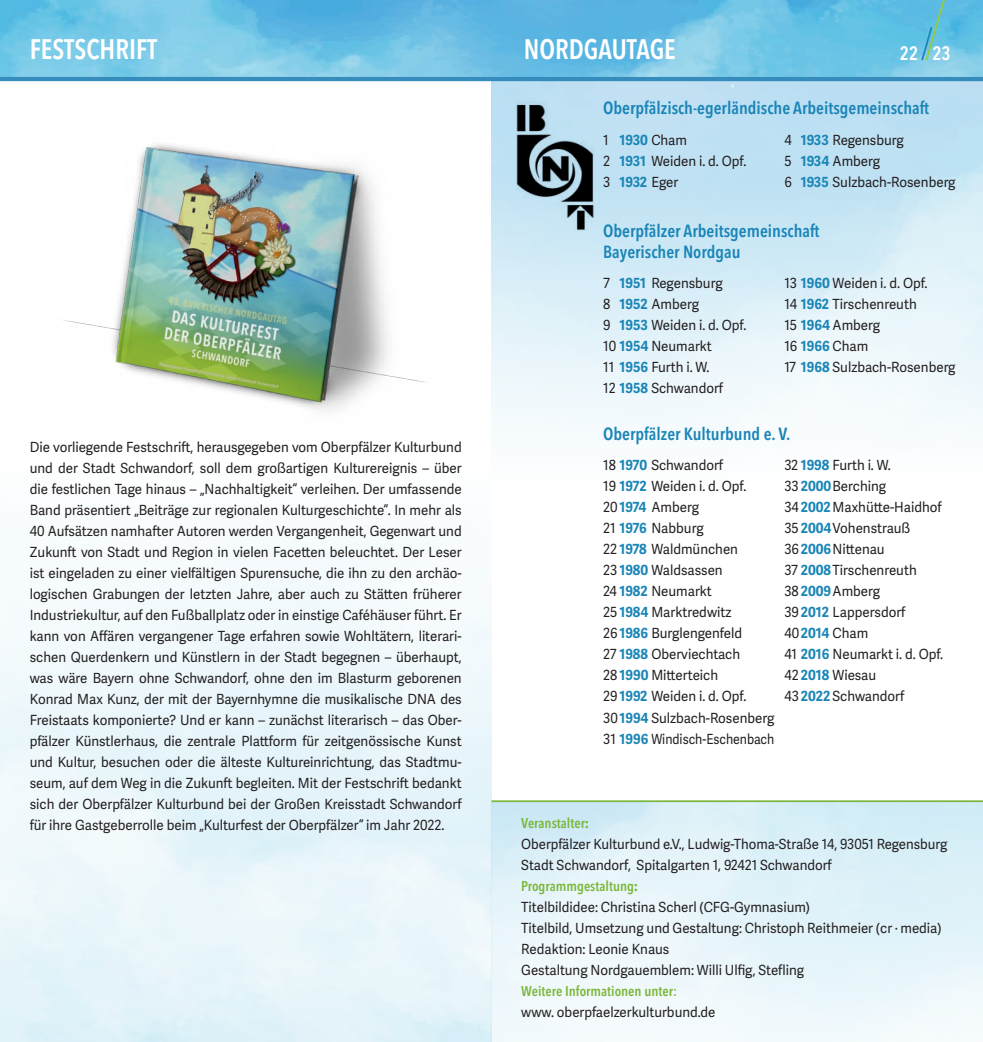
<style>
.page{position:relative;width:983px;height:1042px;background:#fff}
.page>*{position:absolute;margin:0;border:0;box-sizing:border-box;transform-origin:0 0}
.Urzeit{font:600 condensed 28px "Avenir Next LT Pro";color:#fff;scale:.95 1}
.Urzeit-2{font:600 condensed 19.25px "Avenir Next LT Pro";color:#fff;scale:.95 1}
.Urzeit-3{font:600 condensed 17.5px/21px "Avenir Next LT Pro";color:#1a85b7}
.Fließtext{font:14px/21px "Adelle Sans";color:#231f20;text-align:justify;scale:.95 1}
.Urzeit-4{font:14px "Adelle Sans";color:#231f20;scale:.95 1}
.Fließtext-2{font:14px "Adelle Sans";color:#231f20;scale:.94 1}
.Fließtext-3{font:600 condensed 14px "Avenir Next LT Pro";color:#7bb73b}
.s1{font-weight:700;color:#1a85b7}
.s2{font-family:"Adelle Sans";font-weight:700;font-stretch:normal}
</style>
<div class="page">
<img style="left:63px;top:144px;width:364px;height:267px">
<img style="left:0;top:0;width:982px;height:77px">
<hr style="left:0;top:77px;width:982px;height:4px;background:#368dbd">
<hr style="left:491px;top:800px;width:491px;height:2px;background:#7bb73b">
<img style="left:516px;top:101px;width:79px;height:129px">
<svg style="left:919px;top:0;width:32px;height:62px;background:#66c0da"></svg>
<p class="Urzeit" style="left:30px;top:32px;width:136px">FESTSCHRIFT</p>
<p class="Urzeit" style="left:523px;top:32px;width:162px">NORDGAUTAGE</p>
<p class="Urzeit-2" style="left:899px;top:41px;width:55px">22 23</p>
<p class="Urzeit-3" style="left:603px;top:98px;width:327px">Oberpfälzisch-egerländische Arbeitsgemeinschaft</p>
<p class="Urzeit-4" style="left:603px;top:130px;width:90px">1 <span class="s1">1930</span> Cham</p>
<p class="Urzeit-4" style="left:603px;top:151px;width:152px">2 <span class="s1">1931</span> Weiden i. d. Opf.</p>
<p class="Urzeit-4" style="left:603px;top:172px;width:80px">3 <span class="s1">1932</span> Eger</p>
<p class="Urzeit-4" style="left:784px;top:130px;width:127px">4 <span class="s1">1933</span> Regensburg</p>
<p class="Urzeit-4" style="left:784px;top:151px;width:102px">5 <span class="s1">1934</span> Amberg</p>
<p class="Urzeit-4" style="left:784px;top:172px;width:182px">6 <span class="s1">1935</span> Sulzbach-Rosenberg</p>
<p class="Urzeit-3" style="left:603px;top:220px;width:218px">Oberpfälzer Arbeitsgemeinschaft<br>Bayerischer Nordgau</p>
<p class="Fließtext" style="left:30px;top:436px;width:456px">Die vorliegende Festschrift, herausgegeben vom Oberpfälzer Kulturbund und der Stadt Schwandorf, soll dem großartigen Kulturereignis – über die festlichen Tage hinaus – „Nachhaltigkeit“ verleihen. Der umfassende Band präsentiert „Beiträge zur regionalen Kulturgeschichte“. In mehr als 40 Aufsätzen namhafter Autoren werden Vergangenheit, Gegenwart und Zukunft von Stadt und Region in vielen Facetten beleuchtet. Der Leser ist eingeladen zu einer vielfältigen Spurensuche, die ihn zu den archäo&shy;logischen Grabungen der letzten Jahre, aber auch zu Stätten früherer Industriekultur, auf den Fußballplatz oder in einstige Caféhäuser führt. Er kann von Affären vergangener Tage erfahren sowie Wohltätern, literari&shy;schen Querdenkern und Künstlern in der Stadt begegnen – überhaupt, was wäre Bayern ohne Schwandorf, ohne den im Blasturm geborenen Konrad Max Kunz, der mit der Bayernhymne die musikalische DNA des Freistaats komponierte? Und er kann – zunächst literarisch – das Ober&shy;pfälzer Künstlerhaus, die zentrale Plattform für zeitgenössische Kunst und Kultur, besuchen oder die älteste Kultureinrichtung, das Stadtmu&shy;seum, auf dem Weg in die Zukunft begleiten. Mit der Festschrift bedankt sich der Oberpfälzer Kulturbund bei der Großen Kreisstadt Schwandorf für ihre Gastgeberrolle beim „Kulturfest der Oberpfälzer“ im Jahr 2022.</p>
<p class="Urzeit-4" style="left:603px;top:273px;width:127px">7 <span class="s1">1951</span> Regensburg</p>
<p class="Urzeit-4" style="left:603px;top:294px;width:102px">8 <span class="s1">1952</span> Amberg</p>
<p class="Urzeit-4" style="left:603px;top:315px;width:152px">9 <span class="s1">1953</span> Weiden i. d. Opf.</p>
<p class="Urzeit-4" style="left:603px;top:336px;width:116px">10 <span class="s1">1954</span> Neumarkt</p>
<p class="Urzeit-4" style="left:603px;top:357px;width:113px">11 <span class="s1">1956</span> Furth i. W.</p>
<p class="Urzeit-4" style="left:603px;top:378px;width:128px">12 <span class="s1">1958</span> Schwandorf</p>
<p class="Urzeit-4" style="left:784px;top:273px;width:152px">13 <span class="s1">1960</span> Weiden i. d. Opf.</p>
<p class="Urzeit-4" style="left:784px;top:294px;width:141px">14 <span class="s1">1962</span> Tirschenreuth</p>
<p class="Urzeit-4" style="left:784px;top:315px;width:102px">15 <span class="s1">1964</span> Amberg</p>
<p class="Urzeit-4" style="left:784px;top:336px;width:90px">16 <span class="s1">1966</span> Cham</p>
<p class="Urzeit-4" style="left:784px;top:357px;width:182px">17 <span class="s1">1968</span> Sulzbach-Rosenberg</p>
<p class="Urzeit-3" style="left:603px;top:423px;width:188px">Oberpfälzer Kulturbund e. V.</p>
<p class="Urzeit-4" style="left:603px;top:455px;width:128px">18 <span class="s1">1970</span> Schwandorf</p>
<p class="Urzeit-4" style="left:603px;top:476px;width:152px">19 <span class="s1">1972</span> Weiden i. d. Opf.</p>
<p class="Urzeit-4" style="left:603px;top:497px;width:102px">20 <span class="s1">1974</span> Amberg</p>
<p class="Urzeit-4" style="left:603px;top:518px;width:107px">21 <span class="s1">1976</span> Nabburg</p>
<p class="Urzeit-4" style="left:603px;top:539px;width:143px">22 <span class="s1">1978</span> Waldmünchen</p>
<p class="Urzeit-4" style="left:603px;top:560px;width:127px">23 <span class="s1">1980</span> Waldsassen</p>
<p class="Urzeit-4" style="left:603px;top:581px;width:116px">24 <span class="s1">1982</span> Neumarkt</p>
<p class="Urzeit-4" style="left:603px;top:602px;width:137px">25 <span class="s1">1984</span> Marktredwitz</p>
<p class="Urzeit-4" style="left:603px;top:623px;width:148px">26 <span class="s1">1986</span> Burglengenfeld</p>
<p class="Urzeit-4" style="left:603px;top:644px;width:146px">27 <span class="s1">1988</span> Oberviechtach</p>
<p class="Urzeit-4" style="left:603px;top:665px;width:122px">28 <span class="s1">1990</span> Mitterteich</p>
<p class="Urzeit-4" style="left:603px;top:686px;width:152px">29 <span class="s1">1992</span> Weiden i. d. Opf.</p>
<p class="Urzeit-4" style="left:603px;top:707px;width:182px">30<span class="s1">1994</span> Sulzbach-Rosenberg</p>
<p class="Urzeit-4" style="left:603px;top:728px;width:182px">31 <span class="s1">1996</span> Windisch-Eschenbach</p>
<p class="Urzeit-4" style="left:784px;top:455px;width:113px">32 <span class="s1">1998</span> Furth i. W.</p>
<p class="Urzeit-4" style="left:784px;top:476px;width:109px">33 <span class="s1">2000</span>Berching</p>
<p class="Urzeit-4" style="left:784px;top:497px;width:167px">34<span class="s1">2002</span>Maxhütte-Haidhof</p>
<p class="Urzeit-4" style="left:784px;top:518px;width:134px">35 <span class="s1">2004</span>Vohenstrauß</p>
<p class="Urzeit-4" style="left:784px;top:539px;width:107px">36<span class="s1">2006</span>Nittenau</p>
<p class="Urzeit-4" style="left:784px;top:560px;width:141px">37 <span class="s1">2008</span>Tirschenreuth</p>
<p class="Urzeit-4" style="left:784px;top:581px;width:102px">38 <span class="s1">2009</span>Amberg</p>
<p class="Urzeit-4" style="left:784px;top:602px;width:129px">39<span class="s1">2012</span> Lappersdorf</p>
<p class="Urzeit-4" style="left:784px;top:623px;width:90px">40<span class="s1">2014</span> Cham</p>
<p class="Urzeit-4" style="left:784px;top:644px;width:169px">41 <span class="s1">2016</span> Neumarkt i. d. Opf.</p>
<p class="Urzeit-4" style="left:784px;top:665px;width:98px">42 <span class="s1">2018</span> Wiesau</p>
<p class="Urzeit-4" style="left:784px;top:686px;width:128px">43 <span class="s1">2022</span> Schwandorf</p>
<p class="Fließtext-3" style="left:521px;top:815px;width:69px">Veranstalter<span class="s2">:</span></p>
<p class="Fließtext-2" style="left:521px;top:834px;width:454px">Oberpfälzer Kulturbund e.V., Ludwig-Thoma-Straße 14, 93051 Regensburg</p>
<p class="Fließtext" style="left:521px;top:854px;width:328px">Stadt Schwandorf, Spitalgarten 1, 92421 Schwandorf</p>
<p class="Fließtext-3" style="left:521px;top:878px;width:118px">Programmgestaltung<span class="s2">:</span></p>
<p class="Fließtext" style="left:521px;top:896px;width:305px">Titelbildidee: Christina Scherl (CFG-Gymnasium)</p>
<p class="Fließtext" style="left:521px;top:917px;width:444px">Titelbild, Umsetzung und Gestaltung: Christoph Reithmeier (cr · media)</p>
<p class="Fließtext" style="left:521px;top:938px;width:157px">Redaktion: Leonie Knaus</p>
<p class="Fließtext" style="left:521px;top:959px;width:299px">Gestaltung Nordgauemblem: Willi Ulfig, Stefling</p>
<p class="Fließtext-3" style="left:521px;top:983px;width:157px">Weitere Informationen unter:</p>
<p class="Fließtext" style="left:521px;top:1001px;width:206px">www. oberpfaelzerkulturbund.de</p>
</div>
